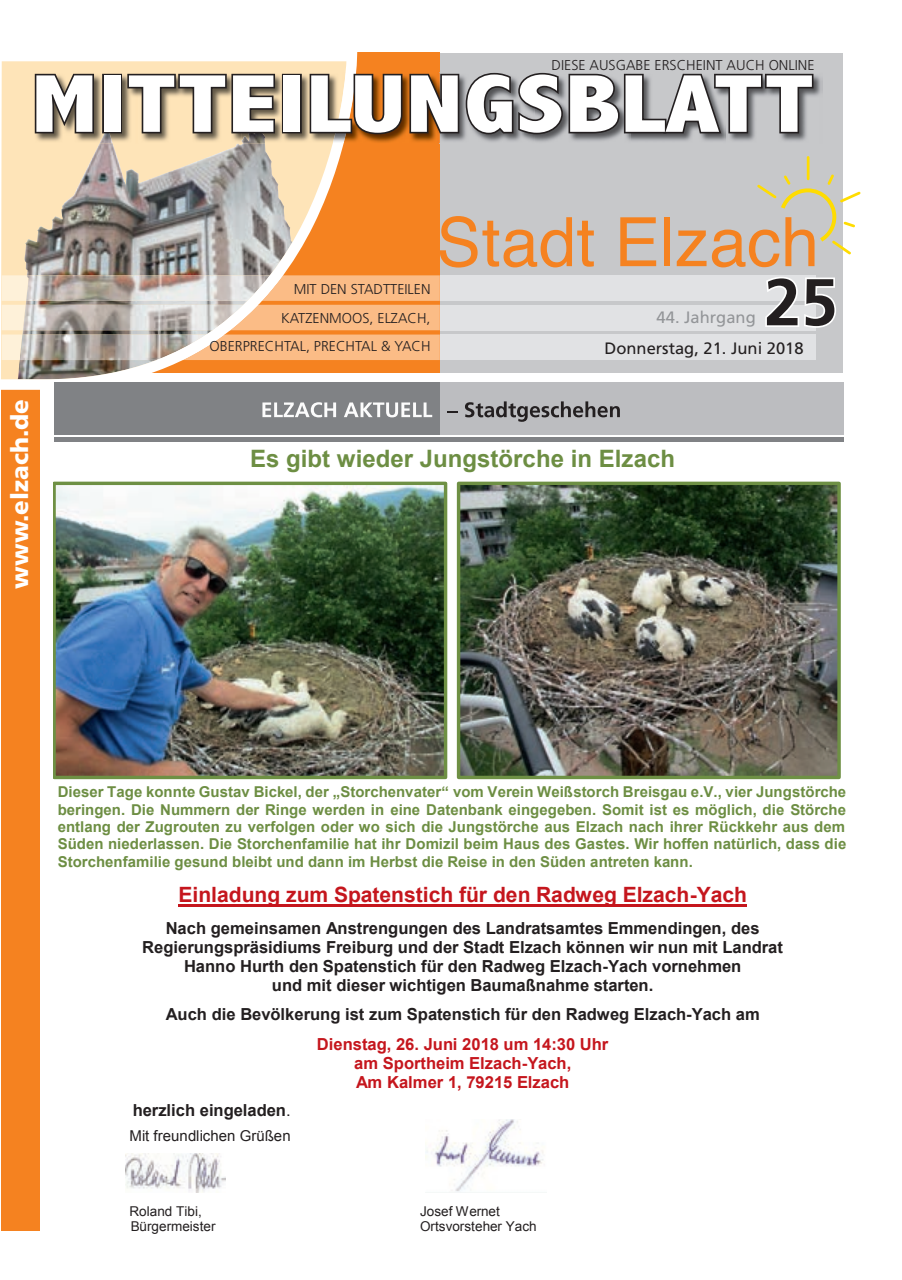
<style>
.page{position:relative;width:902px;height:1280px;background:#fff}
.page>*{position:absolute;margin:0;border:0;box-sizing:border-box;transform-origin:0 0}
.t1{font:800 condensed 82.8px "Abadi";letter-spacing:.01em;color:#fff;scale:1.26 1}
.t2{font:700 66px "Frutiger";color:#231f20}
.t3{font:700 24px "Arial";color:#6d8e43}
.t4{font:900 24px "Frutiger";color:#fff}
.t5{font:700 21.15px "Arial";color:#c5161d}
.t6{font:700 16.65px/19px "Arial";color:#231f20;text-align:center}
.t7{font:700 16.65px/19px "Arial";color:#c5161d;text-align:center}
.t8{font:16.5px "Frutiger";color:#231f20}
.t9{font:16.5px "Frutiger";color:#939598}
.t10{font:700 15px/17.2px "Arial";color:#6d8e43;text-align:justify}
.t11{font:15px "Arial";color:#231f20}
.t12{font:300 14.25px/28.5px "Frutiger";color:#231f20;text-align:right}
.t13{font:13.5px "Arial";letter-spacing:.005em;color:#231f20}
.s1{font-style:inherit}
.s2{font-weight:400}
</style>
<div class="page">
<div style="left:2px;top:381px;width:38px;height:850px;background:#f58220"></div>
<div style="left:433px;top:53px;width:409px;height:331px;background:#c7c8ca"></div>
<div style="left:2px;top:53px;width:438px;height:379px;background:#f58220"></div>
<div style="left:40px;top:373px;width:832px;height:79px;background:#fff"></div>
<svg style="left:1px;top:53px;width:356px;height:337px"></svg>
<img style="left:356px;top:75px;width:466px;height:68px">
<img style="left:34px;top:72px;width:299px;height:71px">
<img style="left:100px;top:106px;width:165px;height:37px">
<img style="left:333px;top:136px;width:23px;height:7px">
<svg style="left:33px;top:72px;width:63px;height:63px;background:#6e6352"></svg>
<div style="left:102px;top:74px;width:20px;height:59px;border:3px solid #231f20"></div>
<svg style="left:126px;top:72px;width:150px;height:63px;background:#897b65"></svg>
<div style="left:282px;top:74px;width:20px;height:59px;border:3px solid #231f20"></div>
<svg style="left:308px;top:71px;width:507px;height:65px"></svg>
<div style="left:440px;top:275px;width:375px;height:26px;background:#e1e2e4"></div>
<img style="left:29px;top:275px;width:127px;height:26px">
<div style="left:440px;top:305px;width:375px;height:25px;background:#e1e2e4"></div>
<img style="left:29px;top:305px;width:127px;height:25px">
<div style="left:440px;top:334px;width:375px;height:26px;background:#e1e2e4"></div>
<svg style="left:2px;top:275px;width:27px;height:85px;background:#f9ebd3"></svg>
<img style="left:20px;top:334px;width:136px;height:26px">
<svg style="left:156px;top:275px;width:284px;height:85px;background:#eebd94"></svg>
<svg style="left:440px;top:216px;width:153px;height:52px"></svg>
<svg style="left:620px;top:217px;width:36px;height:49px"></svg>
<div style="left:664px;top:217px;width:6px;height:49px;background:#f58220"></div>
<hr style="left:806px;top:157px;width:3px;height:22px;background:#ffdc01">
<svg style="left:676px;top:172px;width:185px;height:95px"></svg>
<div style="left:55px;top:382px;width:385px;height:52px;background:#808285"></div>
<div style="left:440px;top:382px;width:403px;height:52px;background:#bcbdc0"></div>
<hr style="left:55px;top:437px;width:788px;height:4px;background:#808285">
<svg style="left:262px;top:402px;width:74px;height:15px"></svg>
<svg style="left:344px;top:402px;width:88px;height:15px"></svg>
<svg style="left:465px;top:401px;width:155px;height:21px"></svg>
<svg style="left:765px;top:275px;width:71px;height:54px"></svg>
<hr style="left:178px;top:904px;width:568px;height:2px;background:#c5161d">
<img style="left:125px;top:1153px;width:101px;height:40px">
<img style="left:461px;top:486px;width:375px;height:289px">
<div style="left:457px;top:482px;width:383px;height:297px;border:3px solid #6e9044"></div>
<img style="left:54px;top:482px;width:393px;height:297px">
<img style="left:426px;top:1119px;width:118px;height:73px">
<p class="t12" style="left:551px;top:51px;width:264px">DIESE AUSGABE ERSCHEINT AUCH ONLINE</p>
<h1 class="t1" style="left:31px;top:59px;width:622px">MITTEILUNGSBLATT</h1>
<h3 class="t4" style="left:5px;top:589px;width:191px;rotate:-90deg">www.elzach.de</h3>
<p class="t12" style="left:209px;top:275px;width:222px">MIT DEN STADTTEILEN<br>KATZENMOOS, ELZACH,<br>OBERPRECHTAL, PRECHTAL &amp; YACH</p>
<h2 class="t2" style="left:764px;top:264px;width:75px">25</h2>
<p class="t9" style="left:656px;top:307px;width:101px">44. Jahrgang</p>
<p class="t8" style="left:604px;top:338px;width:200px">Donnerstag, 21. Juni 2018</p>
<h3 class="t3" style="left:250px;top:443px;width:426px">Es gibt wieder Jungstörche in Elzach</h3>
<p class="t10" style="left:58px;top:784px;width:790px"><span class="s1">Dieser Tage konnte Gustav Bickel, der „Storchenvater“</span> vom Verein Weißstorch Breisgau e.V., vier Jungstörche beringen. Die Nummern der Ringe werden in eine Datenbank eingegeben. Somit ist es möglich, die Störche entlang der Zugrouten zu verfolgen oder wo sich die Jungstörche aus Elzach nach ihrer Rückkehr aus dem Süden niederlassen. Die Storchenfamilie hat ihr Domizil beim Haus des Gastes. Wir hoffen natürlich, dass die Storchenfamilie gesund bleibt und dann im Herbst die Reise in den Süden antreten kann.</p>
<h3 class="t5" style="left:178px;top:880px;width:570px">Einladung zum Spatenstich für den Radweg Elzach-Yach</h3>
<p class="t6" style="left:142px;top:919px;width:642px">Nach gemeinsamen Anstrengungen des Landratsamtes Emmendingen, des Regierungspräsidiums Freiburg und der Stadt Elzach können wir nun mit Landrat Hanno Hurth den Spatenstich für den Radweg Elzach-Yach vornehmen<br>und mit dieser wichtigen Baumaßnahme starten.</p>
<p class="t6" style="left:166px;top:1005px;width:595px">Auch die Bevölkerung ist zum Spatenstich für den Radweg Elzach-Yach am</p>
<p class="t7" style="left:317px;top:1035px;width:293px">Dienstag, 26. Juni 2018 um 14:30 Uhr am Sportheim Elzach-Yach,<br>Am Kalmer 1, 79215 Elzach</p>
<p class="t6" style="left:133px;top:1101px;width:159px">herzlich eingeladen<span class="s2">.</span></p>
<p class="t11" style="left:130px;top:1126px;width:163px">Mit freundlichen Grüßen</p>
<p class="t13" style="left:129px;top:1202px;width:74px">Roland Tibi,</p>
<p class="t13" style="left:420px;top:1202px;width:81px">Josef Wernet</p>
<p class="t13" style="left:131px;top:1217px;width:86px">Bürgermeister</p>
<p class="t13" style="left:420px;top:1217px;width:118px">Ortsvorsteher Yach</p>
</div>
